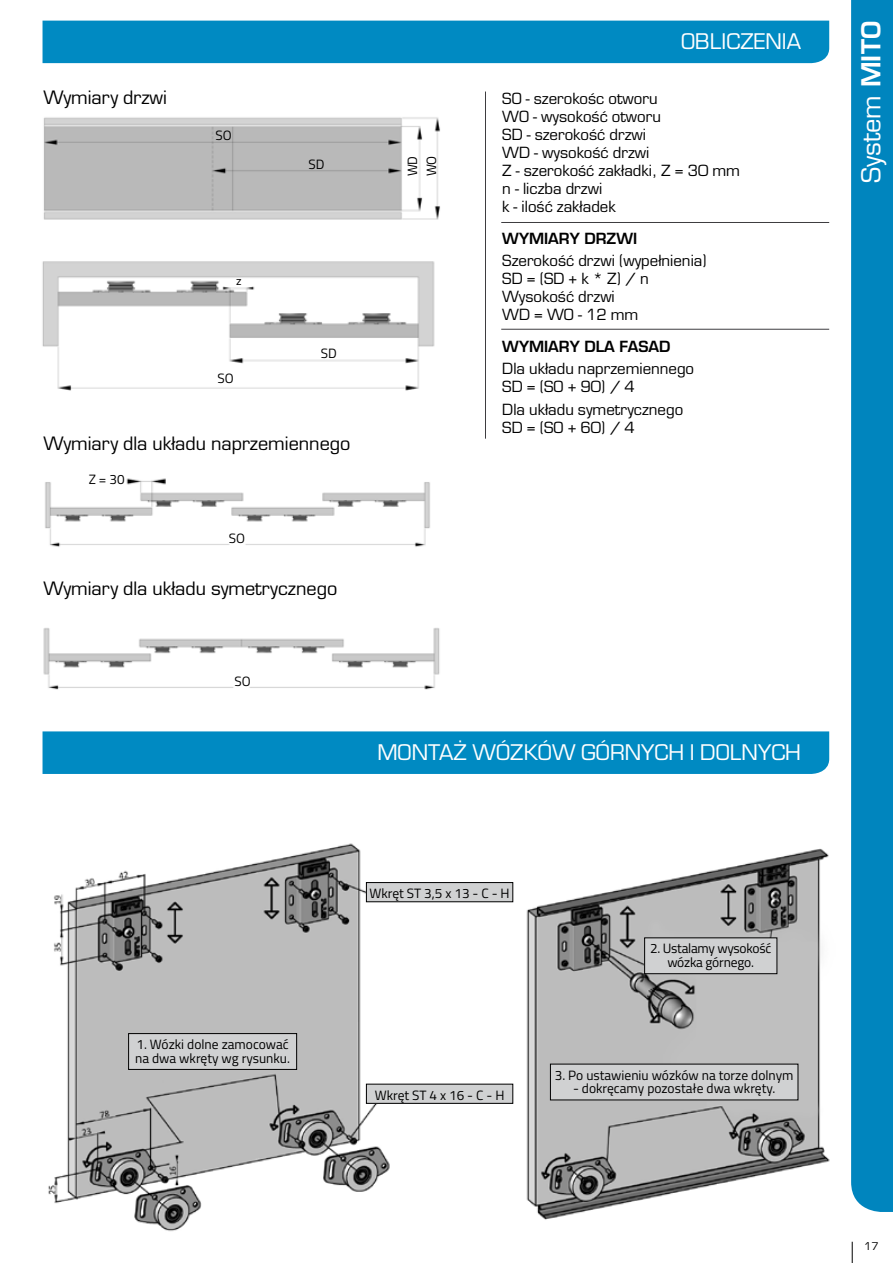
<style>
.page{position:relative;width:893px;height:1263px;background:#fff}
.page>*{position:absolute;margin:0;border:0;box-sizing:border-box;transform-origin:0 0}
.t1{font:25.5px "Euromode";color:#fff}
.t2{font:21px "Euromode";color:#fff}
.t3{font:18px "Euromode";color:#000}
.t4{font:15px/18px "Euromode";color:#000}
.t5{font:700 15px "Euromode";color:#000}
.t6{font:13.5px/18.9px "Titillium Web";color:#000}
.t7{font:13.5px/13.5px "Titillium Web";letter-spacing:-.02em;color:#000;text-align:center}
.t8{font:12px "Titillium Web";color:#000}
.t9{font:10.5px "Euromode";color:#000}
.s1{font-weight:700}
.s2{font-family:"DIN Pro"}
</style>
<div class="page">
<svg style="left:852px;top:1242px;width:1px;height:21px"></svg>
<img style="left:42px;top:117px;width:398px;height:274px">
<img style="left:43px;top:478px;width:397px;height:212px">
<img style="left:48px;top:843px;width:782px;height:389px">
<svg style="left:851px;top:0;width:42px;height:1212px;background:#0587bf"></svg>
<div style="left:43px;top:21px;width:786px;height:42px;background:#008ac2"></div>
<div style="left:43px;top:731px;width:786px;height:43px;background:#008ac2"></div>
<hr style="left:485px;top:92px;width:1px;height:347px;background:#3e3d40">
<div style="left:366px;top:882px;width:147px;height:20px;background:#d0d1d2"></div>
<div style="left:366px;top:882px;width:147px;height:20px;border:1px solid #000"></div>
<div style="left:366px;top:1084px;width:147px;height:19px;background:#d0d1d2"></div>
<div style="left:129px;top:1033px;width:168px;height:36px;background:#d0d1d2"></div>
<div style="left:128px;top:1033px;width:169px;height:36px;border:1px solid #000"></div>
<div style="left:645px;top:938px;width:132px;height:36px;background:#d0d1d2"></div>
<div style="left:644px;top:938px;width:133px;height:36px;border:1px solid #000"></div>
<div style="left:550px;top:1064px;width:248px;height:36px;background:#d0d1d2"></div>
<hr style="left:501px;top:222px;width:328px;height:1px;background:#3e3d40">
<hr style="left:501px;top:329px;width:328px;height:1px;background:#3e3d40">
<p class="t3" style="left:43px;top:87px;width:125px">Wymiary drzwi</p>
<p class="t6" style="left:215px;top:125px;width:18px">SO</p>
<p class="t8" style="left:236px;top:272px;width:7px">z</p>
<p class="t6" style="left:217px;top:368px;width:18px">SO</p>
<p class="t6" style="left:309px;top:154px;width:18px">SD</p>
<p class="t6" style="left:402px;top:176px;width:22px;rotate:-90deg">WD<br>WO</p>
<p class="t6" style="left:321px;top:343px;width:18px">SD</p>
<p class="t3" style="left:43px;top:433px;width:309px">Wymiary dla układu naprzemiennego</p>
<p class="t6" style="left:89px;top:469px;width:37px">Z = 30</p>
<p class="t6" style="left:229px;top:528px;width:18px">SO</p>
<p class="t3" style="left:43px;top:578px;width:295px">Wymiary dla układu symetrycznego</p>
<p class="t6" style="left:235px;top:671px;width:18px">SO</p>
<h2 class="t2" style="left:681px;top:29px;width:121px">OBLICZENIA</h2>
<h1 class="t1" style="left:856px;top:183px;width:163px;rotate:-90deg">System <span class="s1">MITO</span></h1>
<p class="t4" style="left:502px;top:90px;width:239px">SO - szerokośc otworu<br>WO - wysokość otworu<br>SD - szerokość drzwi<br>WD - wysokość drzwi<br>Z - szerokość zakładki, Z = 30 mm n - liczba drzwi<br>k - ilość zakładek</p>
<p class="t4" style="left:502px;top:227px;width:206px;line-height:22.5px"><span class="s1">WYMIARY DRZWI<br></span>Szerokość drzwi <span class="s2">(</span>wypełnienia<span class="s2">)</span></p>
<p class="t4" style="left:502px;top:270px;width:148px">SD = <span class="s2">(</span>SD + k * Z<span class="s2">)</span> / n<br>Wysokość drzwi<br>WD = WO - 12 mm</p>
<p class="t5" style="left:502px;top:337px;width:170px">WYMIARY DLA FASAD</p>
<p class="t4" style="left:502px;top:360px;width:193px">Dla układu naprzemiennego<br>SD = <span class="s2">(</span>SO + 90<span class="s2">)</span> / 4</p>
<p class="t4" style="left:502px;top:400px;width:182px">Dla układu symetrycznego<br>SD = <span class="s2">(</span>SO + 60<span class="s2">)</span> / 4</p>
<h2 class="t2" style="left:377px;top:740px;width:425px">MONTAŻ WÓZKÓW GÓRNYCH I DOLNYCH</h2>
<p class="t6" style="left:135px;top:1037px;width:156px;line-height:13.5px">1. Wózki dolne zamocować na dwa wkręty wg rysunku.</p>
<p class="t6" style="left:369px;top:883px;width:142px">Wkręt ST 3,5 x 13 - C - H</p>
<p class="t6" style="left:375px;top:1085px;width:131px">Wkręt ST 4 x 16 - C - H</p>
<p class="t7" style="left:650px;top:941px;width:123px">2. Ustalamy wysokość wózka górnego.</p>
<p class="t6" style="left:555px;top:1065px;width:240px">3. Po ustawieniu wózków na torze dolnym</p>
<p class="t6" style="left:573px;top:1078px;width:204px">- dokręcamy pozostałe dwa wkręty.</p>
<p class="t9" style="left:864px;top:1240px;width:16px">17</p>
</div>
